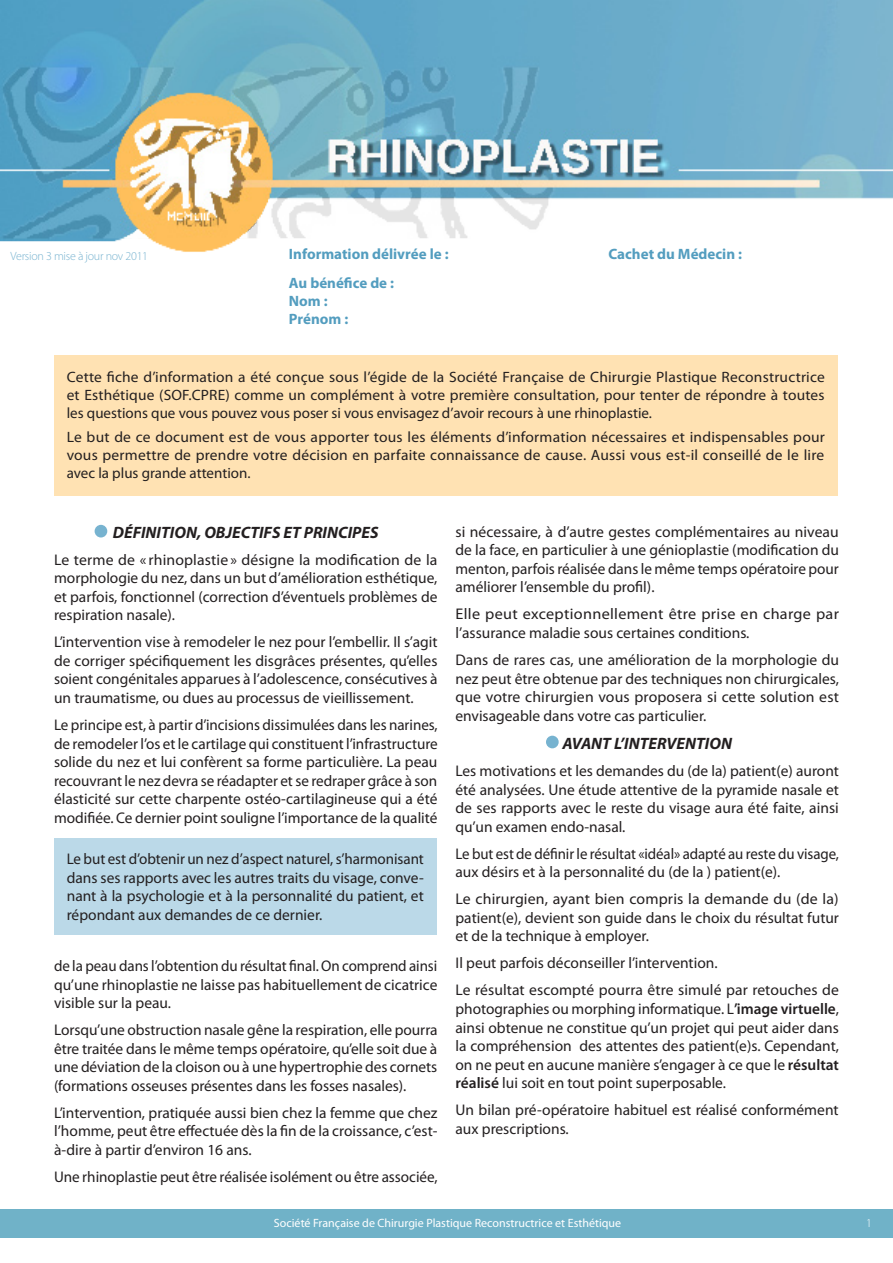
<style>
.page{position:relative;width:893px;height:1263px;background:#fff}
.page>*{position:absolute;margin:0;border:0;box-sizing:border-box;transform-origin:0 0}
.t1{font:italic 700 16.5px "Myriad Pro";color:#231f20}
.t2{font:15.45px/18.6px "Myriad Pro";color:#231f20;text-align:justify}
.t3{font:15.45px/18.6px "Myriad Pro";color:#231f20;scale:.96 1}
.t4{font:15.45px/18.6px "Myriad Pro";color:#231f20;scale:1.05 1}
.t5{font:15px/18px "Myriad Pro";color:#231f20;text-align:justify}
.t6{font:700 15px "Myriad Pro";color:#539dbf}
.t7{font:12px "Myriad Pro";color:#fff}
.t8{font:300 12px "Myriad Pro";letter-spacing:-.02em;color:#77b3d0}
.t9{font:300 12px "Myriad Pro";color:#fff}
.s1{font-weight:600}
</style>
<div class="page">
<div style="left:0;top:1209px;width:893px;height:29px;background:#70b2c8"></div>
<div style="left:54px;top:355px;width:783px;height:140px;background:#ffe2b3"></div>
<div style="left:54px;top:838px;width:383px;height:96px;background:#bbd9e8"></div>
<img style="left:0;top:0;width:893px;height:252px">
<div style="left:95px;top:525px;width:12px;height:12px;background:#77b3d0;border-radius:50%"></div>
<div style="left:546px;top:736px;width:13px;height:12px;background:#77b3d0;border-radius:50%"></div>
<p class="t8" style="left:11px;top:249px;width:139px">Version 3 mise à jour nov 2011</p>
<p class="t6" style="left:289px;top:244px;width:161px">Information délivrée le :</p>
<p class="t6" style="left:608px;top:244px;width:135px">Cachet du Médecin :</p>
<p class="t6" style="left:289px;top:273px;width:107px">Au bénéfice de :</p>
<p class="t6" style="left:289px;top:291px;width:40px">Nom :</p>
<p class="t6" style="left:289px;top:309px;width:61px">Prénom :</p>
<p class="t5" style="left:67px;top:368px;width:760px">Cette fiche d’information a été conçue sous l’égide de la Société Française de Chirurgie Plastique Reconstructrice et Esthétique (SOF.CPRE) comme un complément à votre première consultation, pour tenter de répondre à toutes les questions que vous pouvez vous poser si vous envisagez d’avoir recours à une rhinoplastie.</p>
<p class="t5" style="left:67px;top:428px;width:760px">Le but de ce document est de vous apporter tous les éléments d’information nécessaires et indispensables pour vous permettre de prendre votre décision en parfaite connaissance de cause. Aussi vous est-il conseillé de le lire avec la plus grande attention.</p>
<p class="t1" style="left:113px;top:521px;width:267px">DÉFINITION, OBJECTIFS ET PRINCIPES</p>
<p class="t2" style="left:54px;top:550px;width:385px">Le terme de « rhinoplastie » désigne la modification de la morphologie du nez, dans un but d’amélioration esthétique, et parfois, fonctionnel (correction d’éventuels problèmes de respiration nasale).</p>
<p class="t2" style="left:54px;top:632px;width:385px">L’intervention vise à remodeler le nez pour l’embellir. Il s’agit de corriger spécifiquement les disgrâces présentes, qu’elles soient congénitales apparues à l’adolescence, consécutives à un traumatisme, ou dues au processus de vieillissement.</p>
<p class="t2" style="left:54px;top:715px;width:385px">Le principe est, à partir d’incisions dissimulées dans les narines, de remodeler l’os et le cartilage qui constituent l’infrastructure solide du nez et lui confèrent sa forme particulière. La peau recouvrant le nez devra se réadapter et se redraper grâce à son élasticité sur cette charpente ostéo-cartilagineuse qui a été modifiée. Ce dernier point souligne l’importance de la qualité</p>
<p class="t2" style="left:67px;top:849px;width:359px">Le but est d’obtenir un nez d’aspect naturel, s’harmonisant dans ses rapports avec les autres traits du visage, conve&shy;nant à la psychologie et à la personnalité du patient, et répondant aux demandes de ce dernier.</p>
<p class="t2" style="left:54px;top:956px;width:385px">de la peau dans l’obtention du résultat final. On comprend ainsi qu’une rhinoplastie ne laisse pas habituellement de cicatrice visible sur la peau.</p>
<p class="t2" style="left:54px;top:1020px;width:385px">Lorsqu’une obstruction nasale gêne la respiration, elle pourra être traitée dans le même temps opératoire, qu’elle soit due à une déviation de la cloison ou à une hypertrophie des cornets (formations osseuses présentes dans les fosses nasales).</p>
<p class="t2" style="left:54px;top:1103px;width:385px">L’intervention, pratiquée aussi bien chez la femme que chez l’homme, peut être effectuée dès la fin de la croissance, c’est&shy;à-dire à partir d’environ 16 ans.</p>
<p class="t2" style="left:54px;top:1167px;width:385px">Une rhinoplastie peut être réalisée isolément ou être associée,</p>
<p class="t2" style="left:455px;top:522px;width:385px">si nécessaire, à d’autre gestes complémentaires au niveau de la face, en particulier à une génioplastie (modification du menton, parfois réalisée dans le même temps opératoire pour améliorer l’ensemble du profil).</p>
<p class="t4" style="left:455px;top:605px;width:367px">Elle peut exceptionnellement être prise en charge par l’assurance maladie sous certaines conditions.</p>
<p class="t2" style="left:455px;top:650px;width:385px">Dans de rares cas, une amélioration de la morphologie du nez peut être obtenue par des techniques non chirurgicales, que votre chirurgien vous proposera si cette solution est envisageable dans votre cas particulier.</p>
<p class="t1" style="left:562px;top:733px;width:171px">AVANT L’INTERVENTION</p>
<p class="t2" style="left:455px;top:761px;width:385px">Les motivations et les demandes du (de la) patient(e) auront été analysées. Une étude attentive de la pyramide nasale et de ses rapports avec le reste du visage aura été faite, ainsi qu’un examen endo-nasal.</p>
<p class="t3" style="left:455px;top:844px;width:401px">Le but est de définir le résultat «idéal» adapté au reste du visage, aux désirs et à la personnalité du (de la ) patient(e).</p>
<p class="t2" style="left:455px;top:889px;width:385px">Le chirurgien, ayant bien compris la demande du (de la) patient(e), devient son guide dans le choix du résultat futur et de la technique à employer.</p>
<p class="t2" style="left:455px;top:954px;width:264px">Il peut parfois déconseiller l’intervention.</p>
<p class="t2" style="left:455px;top:981px;width:385px">Le résultat escompté pourra être simulé par retouches de photographies ou morphing informatique. L<span class="s1">’image virtuelle</span>, ainsi obtenue ne constitue qu’un projet qui peut aider dans la compréhension des attentes des patient(e)s. Cependant, on ne peut en aucune manière s’engager à ce que le <span class="s1">résultat réalisé</span> lui soit en tout point superposable.</p>
<p class="t2" style="left:455px;top:1100px;width:385px">Un bilan pré-opératoire habituel est réalisé conformément aux prescriptions.</p>
<p class="t7" style="left:274px;top:1215px;width:349px">Société Française de Chirurgie Plastique Reconstructrice et Esthétique</p>
<p class="t9" style="left:866px;top:1216px;width:7px">1</p>
</div>
